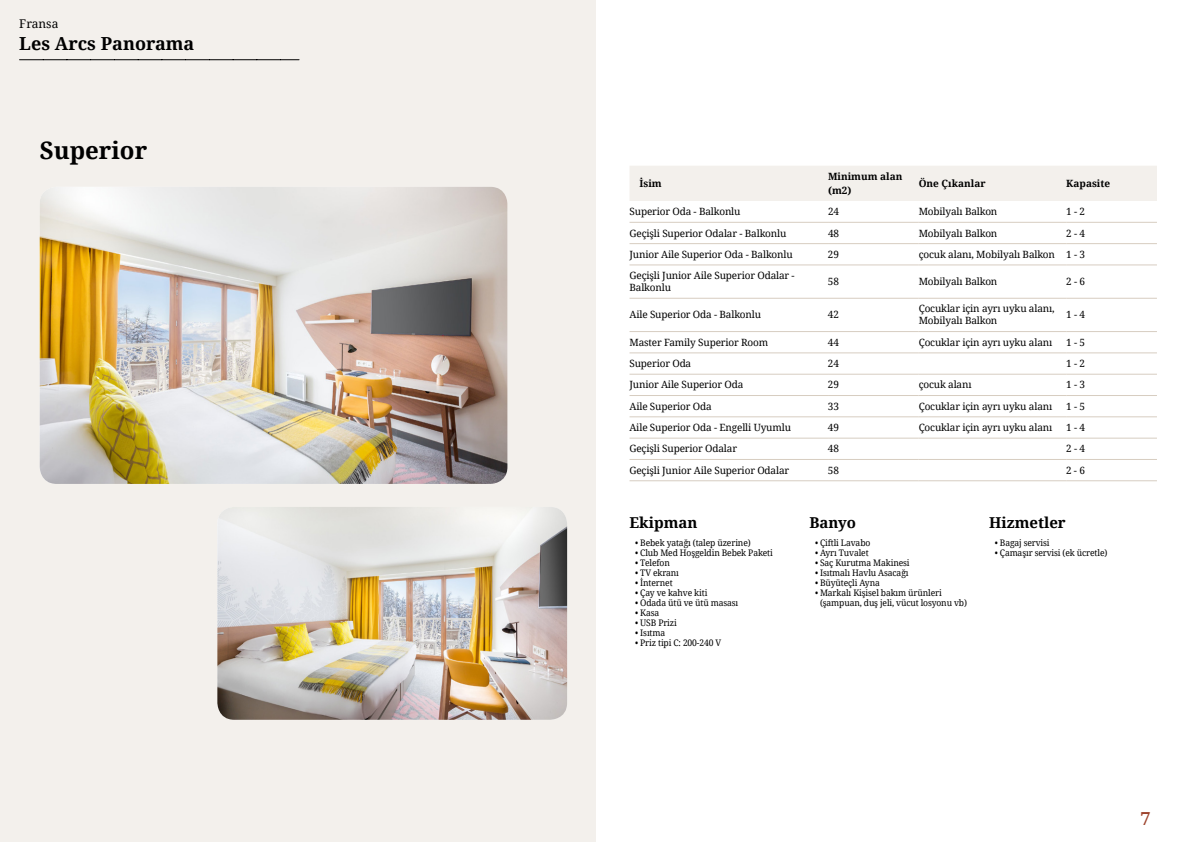
<style>
.page{position:relative;width:1191px;height:842px;background:#fff}
.page>*{position:absolute;margin:0;border:0;box-sizing:border-box;transform-origin:0 0}
.t1{font:700 24px "Noto Serif";color:#000}
.t2{font:700 18px "Noto Serif";color:#000}
.t3{font:700 18px "Noto Serif";color:#9d432c}
.t4{font:700 15px "Noto Serif";color:#000}
.t5{font:12px "Noto Serif";color:#000}
.t6{font:10px/12px "Noto Serif";letter-spacing:-.015em;color:#000}
.t7{font:700 10px/14px "Noto Serif";color:#000}
.t8{font:9px/10px "Noto Serif";letter-spacing:-.015em;color:#000;scale:.95 1}
</style>
<div class="page">
<div style="left:0;top:0;width:595px;height:842px;background:#f3f0ec"></div>
<img style="left:40px;top:187px;width:467px;height:297px">
<img style="left:217px;top:507px;width:350px;height:213px">
<svg style="left:20px;top:59px;width:279px;height:1px"></svg>
<div style="left:630px;top:166px;width:527px;height:35px;background:#f3f0ec"></div>
<hr style="left:629px;top:222px;width:199px;height:1px;background:#d7cdc1">
<hr style="left:828px;top:222px;width:90px;height:1px;background:#d7cdc1">
<hr style="left:918px;top:222px;width:148px;height:1px;background:#d7cdc1">
<hr style="left:1066px;top:222px;width:91px;height:1px;background:#d7cdc1">
<hr style="left:629px;top:243px;width:199px;height:1px;background:#d7cdc1">
<hr style="left:828px;top:243px;width:90px;height:1px;background:#d7cdc1">
<hr style="left:918px;top:243px;width:148px;height:1px;background:#d7cdc1">
<hr style="left:1066px;top:243px;width:91px;height:1px;background:#d7cdc1">
<hr style="left:629px;top:264px;width:199px;height:1px;background:#d7cdc1">
<hr style="left:828px;top:264px;width:90px;height:1px;background:#d7cdc1">
<hr style="left:918px;top:264px;width:148px;height:1px;background:#d7cdc1">
<hr style="left:1066px;top:264px;width:91px;height:1px;background:#d7cdc1">
<hr style="left:629px;top:298px;width:199px;height:1px;background:#d7cdc1">
<hr style="left:828px;top:298px;width:90px;height:1px;background:#d7cdc1">
<hr style="left:918px;top:298px;width:148px;height:1px;background:#d7cdc1">
<hr style="left:1066px;top:298px;width:91px;height:1px;background:#d7cdc1">
<hr style="left:629px;top:331px;width:199px;height:1px;background:#d7cdc1">
<hr style="left:828px;top:331px;width:90px;height:1px;background:#d7cdc1">
<hr style="left:918px;top:331px;width:148px;height:1px;background:#d7cdc1">
<hr style="left:1066px;top:331px;width:91px;height:1px;background:#d7cdc1">
<hr style="left:629px;top:352px;width:199px;height:1px;background:#d7cdc1">
<hr style="left:828px;top:352px;width:90px;height:1px;background:#d7cdc1">
<hr style="left:918px;top:352px;width:148px;height:1px;background:#d7cdc1">
<hr style="left:1066px;top:352px;width:91px;height:1px;background:#d7cdc1">
<hr style="left:629px;top:374px;width:199px;height:1px;background:#d7cdc1">
<hr style="left:828px;top:374px;width:90px;height:1px;background:#d7cdc1">
<hr style="left:918px;top:374px;width:148px;height:1px;background:#d7cdc1">
<hr style="left:1066px;top:374px;width:91px;height:1px;background:#d7cdc1">
<hr style="left:629px;top:395px;width:199px;height:1px;background:#d7cdc1">
<hr style="left:828px;top:395px;width:90px;height:1px;background:#d7cdc1">
<hr style="left:918px;top:395px;width:148px;height:1px;background:#d7cdc1">
<hr style="left:1066px;top:395px;width:91px;height:1px;background:#d7cdc1">
<hr style="left:629px;top:416px;width:199px;height:1px;background:#d7cdc1">
<hr style="left:828px;top:416px;width:90px;height:1px;background:#d7cdc1">
<hr style="left:918px;top:416px;width:148px;height:1px;background:#d7cdc1">
<hr style="left:1066px;top:416px;width:91px;height:1px;background:#d7cdc1">
<hr style="left:629px;top:438px;width:199px;height:1px;background:#d7cdc1">
<hr style="left:828px;top:438px;width:90px;height:1px;background:#d7cdc1">
<hr style="left:918px;top:438px;width:148px;height:1px;background:#d7cdc1">
<hr style="left:1066px;top:438px;width:91px;height:1px;background:#d7cdc1">
<hr style="left:629px;top:459px;width:199px;height:1px;background:#d7cdc1">
<hr style="left:828px;top:459px;width:90px;height:1px;background:#d7cdc1">
<hr style="left:918px;top:459px;width:148px;height:1px;background:#d7cdc1">
<hr style="left:1066px;top:459px;width:91px;height:1px;background:#d7cdc1">
<hr style="left:629px;top:480px;width:199px;height:1px;background:#d7cdc1">
<hr style="left:828px;top:480px;width:90px;height:1px;background:#d7cdc1">
<hr style="left:918px;top:480px;width:148px;height:1px;background:#d7cdc1">
<hr style="left:1066px;top:480px;width:91px;height:1px;background:#d7cdc1">
<p class="t5" style="left:19px;top:16px;width:41px">Fransa</p>
<h2 class="t2" style="left:19px;top:31px;width:177px">Les Arcs Panorama</h2>
<h1 class="t1" style="left:40px;top:133px;width:109px">Superior</h1>
<p class="t7" style="left:639px;top:176px;width:24px">İsim</p>
<p class="t7" style="left:828px;top:169px;width:76px">Minimum alan (m2)</p>
<p class="t7" style="left:918px;top:176px;width:68px">Öne Çıkanlar</p>
<p class="t7" style="left:1066px;top:176px;width:45px">Kapasite</p>
<p class="t6" style="left:629px;top:205px;width:113px">Superior Oda - Balkonlu</p>
<p class="t6" style="left:828px;top:205px;width:13px">24</p>
<p class="t6" style="left:918px;top:205px;width:80px">Mobilyalı Balkon</p>
<p class="t6" style="left:1066px;top:205px;width:20px">1 - 2</p>
<p class="t6" style="left:629px;top:227px;width:158px">Geçişli Superior Odalar - Balkonlu</p>
<p class="t6" style="left:828px;top:227px;width:13px">48</p>
<p class="t6" style="left:918px;top:227px;width:80px">Mobilyalı Balkon</p>
<p class="t6" style="left:1066px;top:227px;width:20px">2 - 4</p>
<p class="t6" style="left:629px;top:248px;width:165px">Junior Aile Superior Oda - Balkonlu</p>
<p class="t6" style="left:828px;top:248px;width:13px">29</p>
<p class="t6" style="left:918px;top:248px;width:168px">çocuk alanı, Mobilyalı Balkon 1 - 3</p>
<p class="t6" style="left:629px;top:269px;width:167px">Geçişli Junior Aile Superior Odalar -<br>Balkonlu</p>
<p class="t6" style="left:828px;top:275px;width:13px">58</p>
<p class="t6" style="left:918px;top:275px;width:80px">Mobilyalı Balkon</p>
<p class="t6" style="left:1066px;top:275px;width:20px">2 - 6</p>
<p class="t6" style="left:629px;top:308px;width:133px">Aile Superior Oda - Balkonlu</p>
<p class="t6" style="left:828px;top:308px;width:13px">42</p>
<p class="t6" style="left:918px;top:302px;width:137px">Çocuklar için ayrı uyku alanı,<br>Mobilyalı Balkon</p>
<p class="t6" style="left:1066px;top:308px;width:20px">1 - 4</p>
<p class="t6" style="left:629px;top:336px;width:140px">Master Family Superior Room</p>
<p class="t6" style="left:828px;top:336px;width:13px">44</p>
<p class="t6" style="left:918px;top:336px;width:135px">Çocuklar için ayrı uyku alanı</p>
<p class="t6" style="left:1066px;top:336px;width:20px">1 - 5</p>
<p class="t6" style="left:629px;top:357px;width:63px">Superior Oda</p>
<p class="t6" style="left:828px;top:357px;width:13px">24</p>
<p class="t6" style="left:1066px;top:357px;width:20px">1 - 2</p>
<p class="t6" style="left:629px;top:378px;width:115px">Junior Aile Superior Oda</p>
<p class="t6" style="left:828px;top:378px;width:13px">29</p>
<p class="t6" style="left:918px;top:378px;width:54px">çocuk alanı</p>
<p class="t6" style="left:1066px;top:378px;width:20px">1 - 3</p>
<p class="t6" style="left:629px;top:400px;width:84px">Aile Superior Oda</p>
<p class="t6" style="left:828px;top:400px;width:13px">33</p>
<p class="t6" style="left:918px;top:400px;width:135px">Çocuklar için ayrı uyku alanı</p>
<p class="t6" style="left:1066px;top:400px;width:20px">1 - 5</p>
<p class="t6" style="left:629px;top:421px;width:163px">Aile Superior Oda - Engelli Uyumlu</p>
<p class="t6" style="left:828px;top:421px;width:13px">49</p>
<p class="t6" style="left:918px;top:421px;width:135px">Çocuklar için ayrı uyku alanı</p>
<p class="t6" style="left:1066px;top:421px;width:20px">1 - 4</p>
<p class="t6" style="left:629px;top:442px;width:109px">Geçişli Superior Odalar</p>
<p class="t6" style="left:828px;top:442px;width:13px">48</p>
<p class="t6" style="left:1066px;top:442px;width:20px">2 - 4</p>
<p class="t6" style="left:629px;top:464px;width:161px">Geçişli Junior Aile Superior Odalar</p>
<p class="t6" style="left:828px;top:464px;width:13px">58</p>
<p class="t6" style="left:1066px;top:464px;width:20px">2 - 6</p>
<h3 class="t4" style="left:629px;top:512px;width:70px">Ekipman</h3>
<p class="t8" style="left:635px;top:537px;width:123px">• Bebek yatağı (talep üzerine)</p>
<p class="t8" style="left:635px;top:547px;width:146px">• Club Med Hoşgeldin Bebek Paketi</p>
<p class="t8" style="left:635px;top:557px;width:38px">• Telefon</p>
<p class="t8" style="left:635px;top:567px;width:48px">• TV ekranı</p>
<p class="t8" style="left:635px;top:577px;width:41px">• İnternet</p>
<p class="t8" style="left:635px;top:587px;width:77px">• Çay ve kahve kiti</p>
<p class="t8" style="left:635px;top:597px;width:110px">• Odada ütü ve ütü masası</p>
<p class="t8" style="left:635px;top:607px;width:27px">• Kasa</p>
<p class="t8" style="left:635px;top:617px;width:45px">• USB Prizi</p>
<p class="t8" style="left:635px;top:627px;width:33px">• Isıtma</p>
<p class="t8" style="left:635px;top:637px;width:92px">• Priz tipi C: 200-240 V</p>
<h3 class="t4" style="left:989px;top:512px;width:78px">Hizmetler</h3>
<p class="t8" style="left:994px;top:537px;width:59px">• Bagaj servisi</p>
<p class="t8" style="left:994px;top:547px;width:120px">• Çamaşır servisi (ek ücretle)</p>
<h3 class="t4" style="left:809px;top:512px;width:48px">Banyo</h3>
<p class="t8" style="left:815px;top:537px;width:60px">• Çiftli Lavabo</p>
<p class="t8" style="left:815px;top:547px;width:58px">• Ayrı Tuvalet</p>
<p class="t8" style="left:815px;top:557px;width:101px">• Saç Kurutma Makinesi</p>
<p class="t8" style="left:815px;top:567px;width:100px">• Isıtmalı Havlu Asacağı</p>
<p class="t8" style="left:815px;top:577px;width:70px">• Büyüteçli Ayna</p>
<p class="t8" style="left:820px;top:587px;width:156px;text-indent:-5px">• Markalı Kişisel bakım ürünleri (şampuan, duş jeli, vücut losyonu vb)</p>
<h2 class="t3" style="left:1140px;top:806px;width:12px">7</h2>
</div>
